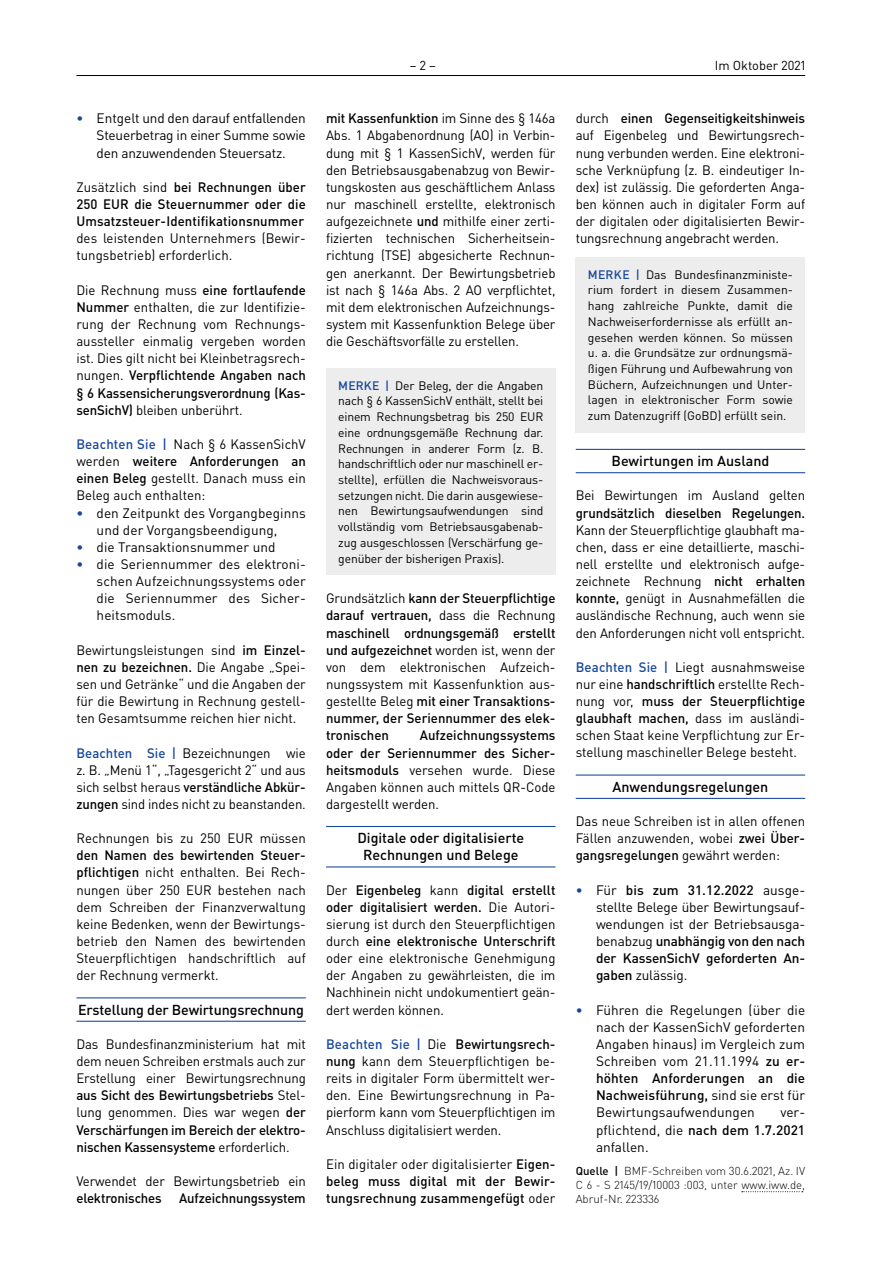
<style>
.page{position:relative;width:893px;height:1263px;background:#fff}
.page>*{position:absolute;margin:0;border:0;box-sizing:border-box;transform-origin:0 0}
.t1{font:500 14.25px/17.1px "DIN Pro";color:#000;text-align:center}
.t2{font:13.5px/17.1px "DIN Pro";letter-spacing:-.01em;color:#000;text-align:justify}
.t3{font:500 13.5px/17.1px "DIN Pro";color:#000;text-align:justify}
.t4{font:12.9px "DIN Pro";color:#000}
.t5{font:12.15px/15.8px "DIN Pro";letter-spacing:-.01em;color:#000;text-align:justify}
.t6{font:300 11.4px/14.2px "DIN Pro";color:#000;text-align:justify}
.s1{font-weight:500;color:#17479e}
.s2{font-weight:400}
.s3{font-weight:500}
</style>
<div class="page">
<hr style="left:76px;top:75px;width:729px;height:1px;background:#000">
<hr style="left:76px;top:997px;width:230px;height:1px;background:#17479e">
<hr style="left:76px;top:1021px;width:230px;height:1px;background:#17479e">
<hr style="left:326px;top:826px;width:229px;height:1px;background:#17479e">
<hr style="left:326px;top:866px;width:229px;height:1px;background:#17479e">
<div style="left:326px;top:368px;width:229px;height:207px;background:#ededed"></div>
<hr style="left:576px;top:449px;width:229px;height:1px;background:#17479e">
<hr style="left:576px;top:472px;width:229px;height:1px;background:#17479e">
<hr style="left:576px;top:774px;width:229px;height:1px;background:#17479e">
<hr style="left:576px;top:798px;width:229px;height:1px;background:#17479e">
<svg style="left:742px;top:1191px;width:61px;height:1px"></svg>
<div style="left:576px;top:257px;width:229px;height:176px;background:#ededed"></div>
<p class="t2" style="left:97px;top:109px;width:211px;text-indent:-20px"><span class="s1">•</span> Entgelt und den darauf entfallenden Steuerbetrag in einer Summe sowie den anzuwendenden Steuersatz.</p>
<p class="t3" style="left:76px;top:178px;width:231px"><span class="s2">Zusätzlich sind</span> bei Rechnungen über 250 EUR die Steuernummer oder die Umsatzsteuer-Identifikationsnummer</p>
<p class="t2" style="left:76px;top:229px;width:231px">des leistenden Unternehmers (Bewir&shy;tungsbetrieb) erforderlich.</p>
<p class="t2" style="left:76px;top:281px;width:231px">Die Rechnung muss <span class="s3">eine fortlaufende Nummer</span> enthalten, die zur Identifizie&shy;rung der Rechnung vom Rechnungs&shy;aussteller einmalig vergeben worden ist. Dies gilt nicht bei Kleinbetragsrech&shy;nungen. <span class="s3">Verpflichtende Angaben nach § 6 Kassensicherungsverordnung (Kas&shy;senSichV)</span> bleiben unberührt.</p>
<p class="t2" style="left:76px;top:435px;width:231px"><span class="s1">Beachten Sie |</span> Nach § 6 KassenSichV werden <span class="s3">weitere Anforderungen an einen Beleg</span> gestellt. Danach muss ein Beleg auch enthalten:</p>
<p class="t2" style="left:97px;top:503px;width:211px;text-indent:-20px"><span class="s1">•</span> den Zeitpunkt des Vorgangbeginns und der Vorgangsbeendigung,</p>
<p class="t2" style="left:76px;top:538px;width:201px"><span class="s1">•</span> die Transaktionsnummer und</p>
<p class="t2" style="left:97px;top:555px;width:211px;text-indent:-20px"><span class="s1">•</span> die Seriennummer des elektroni&shy;schen Aufzeichnungssystems oder die Seriennummer des Sicher&shy;heitsmoduls.</p>
<p class="t2" style="left:76px;top:641px;width:231px">Bewirtungsleistungen sind <span class="s3">im Einzel&shy;nen zu bezeichnen.</span> Die Angabe „Spei&shy;sen und Getränke“ und die Angaben der für die Bewirtung in Rechnung gestell&shy;ten Gesamtsumme reichen hier nicht.</p>
<p class="t2" style="left:76px;top:743px;width:231px"><span class="s1">Beachten Sie |</span> Bezeichnungen wie z. B. „Menü 1“, „Tagesgericht 2“ und aus sich selbst heraus <span class="s3">verständliche Abkür&shy;zungen</span> sind indes nicht zu beanstanden.</p>
<p class="t2" style="left:76px;top:829px;width:231px">Rechnungen bis zu 250 EUR müssen</p>
<p class="t2" style="left:76px;top:846px;width:231px"><span class="s3">den Namen des bewirtenden Steuer&shy;pflichtigen</span> nicht enthalten. Bei Rech&shy;nungen über 250 EUR bestehen nach dem Schreiben der Finanzverwaltung keine Bedenken, wenn der Bewirtungs&shy;betrieb den Namen des bewirtenden Steuerpflichtigen handschriftlich auf der Rechnung vermerkt.</p>
<p class="t1" style="left:78px;top:1000px;width:227px">Erstellung der Bewirtungsrechnung</p>
<p class="t2" style="left:76px;top:1035px;width:231px">Das Bundesfinanzministerium hat mit dem neuen Schreiben erstmals auch zur Erstellung einer Bewirtungsrechnung <span class="s3">aus Sicht des Bewirtungsbetriebs</span> Stel&shy;lung genommen. Dies war wegen <span class="s3">der Verschärfungen im Bereich der elektro&shy;nischen Kassensysteme</span> erforderlich.</p>
<p class="t2" style="left:76px;top:1172px;width:231px">Verwendet der Bewirtungsbetrieb ein</p>
<p class="t3" style="left:76px;top:1189px;width:87px">elektronisches</p>
<p class="t3" style="left:179px;top:1189px;width:128px">Aufzeichnungssystem</p>
<p class="t4" style="left:410px;top:56px;width:28px">– 2 –</p>
<p class="t4" style="left:715px;top:56px;width:92px">Im Oktober 2021</p>
<p class="t2" style="left:326px;top:109px;width:231px"><span class="s3">mit Kassenfunktion</span> im Sinne des § 146a Abs. 1 Abgabenordnung (AO) in Verbin&shy;dung mit § 1 KassenSichV, werden für den Betriebsausgabenabzug von Bewir&shy;tungskosten aus geschäftlichem Anlass nur maschinell erstellte, elektronisch aufgezeichnete <span class="s3">und</span> mithilfe einer zerti&shy;fizierten technischen Sicherheitsein&shy;richtung (TSE) abgesicherte Rechnun&shy;gen anerkannt. Der Bewirtungsbetrieb ist nach § 146a Abs. 2 AO verpflichtet, mit dem elektronischen Aufzeichnungs&shy;system mit Kassenfunktion Belege über die Geschäftsvorfälle zu erstellen.</p>
<p class="t5" style="left:338px;top:377px;width:207px"><span class="s1">MERKE |</span> Der Beleg, der die Angaben nach § 6 KassenSichV enthält, stellt bei einem Rechnungsbetrag bis 250 EUR eine ordnungsgemäße Rechnung dar.<br>Rechnungen in anderer Form (z. B. handschriftlich oder nur maschinell er&shy;stellte), erfüllen die Nachweisvoraus&shy;setzungen nicht. Die darin ausgewiese&shy;nen Bewirtungsaufwendungen sind vollständig vom Betriebsausgabenab&shy;zug ausgeschlossen (Verschärfung ge&shy;genüber der bisherigen Praxis).</p>
<p class="t3" style="left:326px;top:589px;width:231px"><span class="s2">Grundsätzlich</span> kann der Steuerpflichtige darauf vertrauen, <span class="s2">dass die Rechnung </span>maschinell ordnungsgemäß erstellt und aufgezeichnet <span class="s2">worden ist, wenn der von dem elektronischen Aufzeich&shy;nungssystem mit Kassenfunktion aus&shy;gestellte Beleg</span> mit einer Transaktions&shy;nummer, der Seriennummer des elek&shy;tronischen</p>
<p class="t2" style="left:326px;top:726px;width:231px;text-indent:94px"><span class="s3">Aufzeichnungssystems oder der Seriennummer des Sicher&shy;heitsmoduls</span> versehen wurde. Diese Angaben können auch mittels QR-Code dargestellt werden.</p>
<p class="t1" style="left:357px;top:829px;width:168px">Digitale oder digitalisierte<br>Rechnungen und Belege</p>
<p class="t2" style="left:326px;top:881px;width:231px">Der <span class="s3">Eigenbeleg</span> kann <span class="s3">digital erstellt oder digitalisiert werden.</span> Die Autori&shy;sierung ist durch den Steuerpflichtigen durch <span class="s3">eine elektronische Unterschrift </span>oder eine elektronische Genehmigung der Angaben zu gewährleisten, die im Nachhinein nicht undokumentiert geän&shy;dert werden können.</p>
<p class="t2" style="left:326px;top:1035px;width:231px"><span class="s1">Beachten Sie |</span> Die <span class="s3">Bewirtungsrech&shy;nung</span> kann dem Steuerpflichtigen be&shy;reits in digitaler Form übermittelt wer&shy;den. Eine Bewirtungsrechnung in Pa&shy;pierform kann vom Steuerpflichtigen im Anschluss digitalisiert werden.</p>
<p class="t3" style="left:326px;top:1155px;width:231px"><span class="s2">Ein digitaler oder digitalisierter</span> Eigen&shy;beleg muss digital mit der Bewir&shy;tungsrechnung zusammengefügt <span class="s2">oder</span></p>
<p class="t2" style="left:576px;top:109px;width:231px">durch <span class="s3">einen Gegenseitigkeitshinweis </span>auf Eigenbeleg und Bewirtungsrech&shy;nung verbunden werden. Eine elektroni&shy;sche Verknüpfung (z. B. eindeutiger In&shy;dex) ist zulässig. Die geforderten Anga&shy;ben können auch in digitaler Form auf der digitalen oder digitalisierten Bewir&shy;tungsrechnung angebracht werden.</p>
<p class="t5" style="left:588px;top:266px;width:207px"><span class="s1">MERKE |</span> Das Bundesfinanzministe&shy;rium fordert in diesem Zusammen&shy;hang zahlreiche Punkte, damit die Nachweiserfordernisse als erfüllt an&shy;gesehen werden können. So müssen u. a. die Grundsätze zur ordnungsmä&shy;ßigen Führung und Aufbewahrung von Büchern, Aufzeichnungen und Unter&shy;lagen in elektronischer Form sowie zum Datenzugriff (GoBD) erfüllt sein.</p>
<p class="t1" style="left:612px;top:452px;width:159px">Bewirtungen im Ausland</p>
<p class="t2" style="left:576px;top:486px;width:231px">Bei Bewirtungen im Ausland gelten</p>
<p class="t3" style="left:576px;top:503px;width:231px">grundsätzlich dieselben Regelungen.</p>
<p class="t2" style="left:576px;top:521px;width:231px">Kann der Steuerpflichtige glaubhaft ma&shy;chen, dass er eine detaillierte, maschi&shy;nell erstellte und elektronisch aufge&shy;zeichnete Rechnung <span class="s3">nicht erhalten konnte,</span> genügt in Ausnahmefällen die ausländische Rechnung, auch wenn sie den Anforderungen nicht voll entspricht.</p>
<p class="t2" style="left:576px;top:658px;width:231px"><span class="s1">Beachten Sie |</span> Liegt ausnahmsweise nur eine <span class="s3">handschriftlich</span> erstellte Rech&shy;nung vor, <span class="s3">muss der Steuerpflichtige glaubhaft machen,</span> dass im ausländi&shy;schen Staat keine Verpflichtung zur Er&shy;stellung maschineller Belege besteht.</p>
<p class="t1" style="left:613px;top:777px;width:157px">Anwendungsregelungen</p>
<p class="t2" style="left:576px;top:812px;width:231px">Das neue Schreiben ist in allen offenen Fällen anzuwenden, wobei <span class="s3">zwei Über&shy;gangsregelungen</span> gewährt werden:</p>
<p class="t2" style="left:596px;top:881px;width:211px;text-indent:-20px"><span class="s1">•</span> Für <span class="s3">bis zum 31.12.2022</span> ausge&shy;stellte Belege über Bewirtungsauf&shy;wendungen ist der Betriebsausga&shy;benabzug <span class="s3">unabhängig von den nach der KassenSichV geforderten An&shy;gaben</span> zulässig.</p>
<p class="t2" style="left:596px;top:1001px;width:211px;text-indent:-20px"><span class="s1">•</span> Führen die Regelungen (über die nach der KassenSichV geforderten Angaben hinaus) im Vergleich zum Schreiben vom 21.11.1994 <span class="s3">zu er&shy;höhten Anforderungen an die Nachweisführung,</span> sind sie erst für Bewirtungsaufwendungen</p>
<p class="t2" style="left:596px;top:1103px;width:211px;text-indent:184px">ver&shy;pflichtend, die <span class="s3">nach dem 1.7.2021 </span>anfallen.</p>
<p class="t6" style="left:576px;top:1163px;width:231px"><span class="s3">Quelle |</span> BMF-Schreiben vom 30.6.2021, Az. IV C 6 - S 2145/19/10003 :003, unter www.iww.de, Abruf-Nr. 223336</p>
</div>
